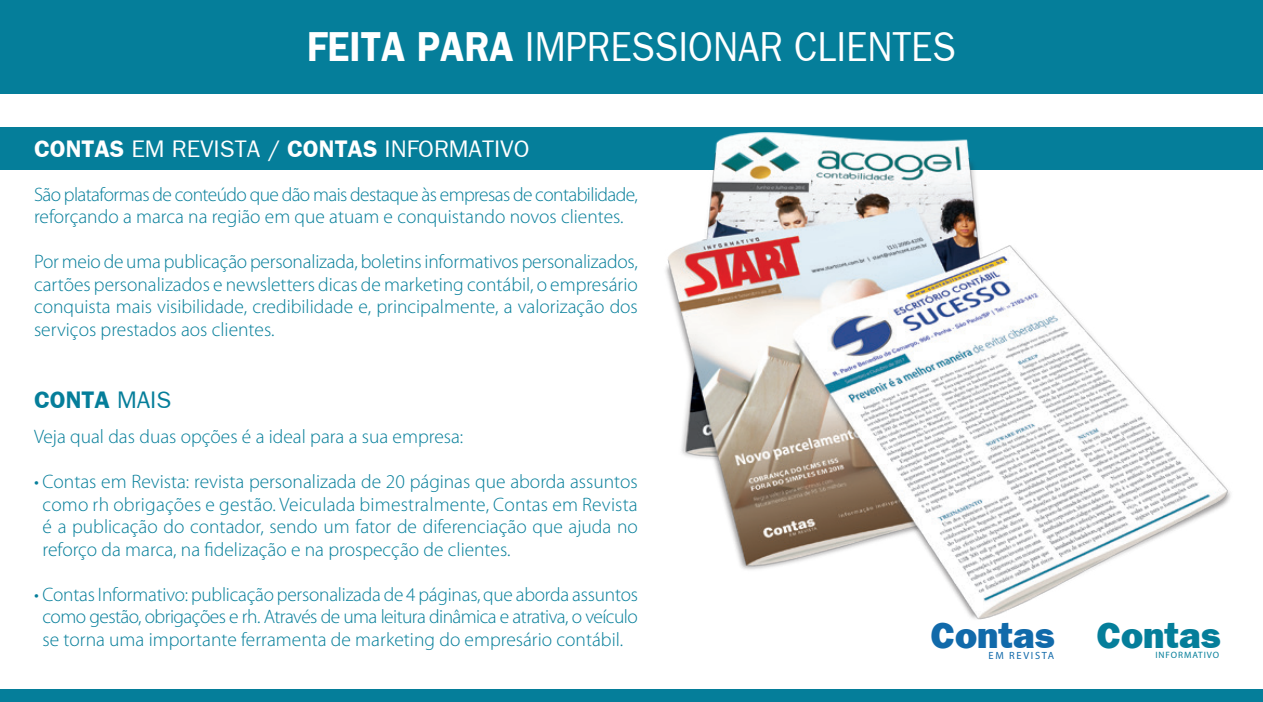
<style>
.page{position:relative;width:1263px;height:702px;background:#fff}
.page>*{position:absolute;margin:0;border:0;box-sizing:border-box;transform-origin:0 0}
.t1{font:42px "Frankfurt Gothic Plain";color:#fff;scale:.9 1}
.t2{font:36.9px "Frankfurt Gothic Heavy Plain";color:#116aaa}
.t3{font:36.9px "Frankfurt Gothic Heavy Plain";color:#057e9a}
.t4{font:24px "Frankfurt Gothic Plain";color:#fff}
.t5{font:700 24px "Frankfurt Gothic";color:#057e9a}
.t6{font:300 19.5px/22.5px "Myriad Pro";letter-spacing:-.005em;color:#057e9a;text-align:justify}
.t7{font:300 19.5px/22.5px "Myriad Pro";letter-spacing:-.03em;color:#057e9a}
.t8{font:10.5px "Myriad Pro";letter-spacing:.16em;color:#116aaa}
.t9{font:9.15px "Myriad Pro";letter-spacing:.1em;color:#057e9a}
.s1{font-family:"Frankfurt Gothic";font-weight:700}
.s2{font-family:"Frankfurt Gothic Plain";font-weight:400}
</style>
<div class="page">
<div style="left:0;top:128px;width:1263px;height:42px;background:#057e9a"></div>
<div style="left:0;top:689px;width:1263px;height:13px;background:#057e9a"></div>
<div style="left:0;top:0;width:1263px;height:94px;background:#057e9a"></div>
<img style="left:655px;top:127px;width:586px;height:493px">
<h1 class="t1" style="left:307px;top:23px;width:722px"><span class="s1">FEITA PARA</span> IMPRESSIONAR CLIENTES</h1>
<p class="t4" style="left:34px;top:135px;width:497px"><span class="s1">CONTAS</span> EM REVISTA / <span class="s1">CONTAS</span> INFORMATIVO</p>
<p class="t7" style="left:34px;top:183px;width:605px">São plataformas de conteúdo que dão mais destaque às empresas de contabilidade, reforçando a marca na região em que atuam e conquistando novos clientes.</p>
<p class="t6" style="left:34px;top:251px;width:605px">Por meio de uma publicação personalizada, boletins informativos personalizados, cartões personalizados e newsletters dicas de marketing contábil, o empresário conquista mais visibilidade, credibilidade e, principalmente, a valorização dos serviços prestados aos clientes.</p>
<p class="t5" style="left:34px;top:385px;width:139px">CONTA <span class="s2">MAIS</span></p>
<p class="t6" style="left:34px;top:425px;width:431px">Veja qual das duas opções é a ideal para a sua empresa:</p>
<p class="t6" style="left:43px;top:470px;width:597px;text-indent:-9px">• Contas em Revista: revista personalizada de 20 páginas que aborda assuntos como rh obrigações e gestão. Veiculada bimestralmente, Contas em Revista é a publicação do contador, sendo um fator de diferenciação que ajuda no reforço da marca, na fidelização e na prospecção de clientes.</p>
<p class="t6" style="left:34px;top:583px;width:605px;text-align:center">• Contas Informativo: publicação personalizada de 4 páginas, que aborda assuntos como gestão, obrigações e rh. Através de uma leitura dinâmica e atrativa, o veículo se torna uma importante ferramenta de marketing do empresário contábil.</p>
<h2 class="t2" style="left:931px;top:613px;width:125px">Contas</h2>
<p class="t8" style="left:988px;top:649px;width:67px">EM REVISTA</p>
<h2 class="t3" style="left:1097px;top:613px;width:125px">Contas</h2>
<p class="t9" style="left:1155px;top:649px;width:65px">INFORMATIVO</p>
</div>
